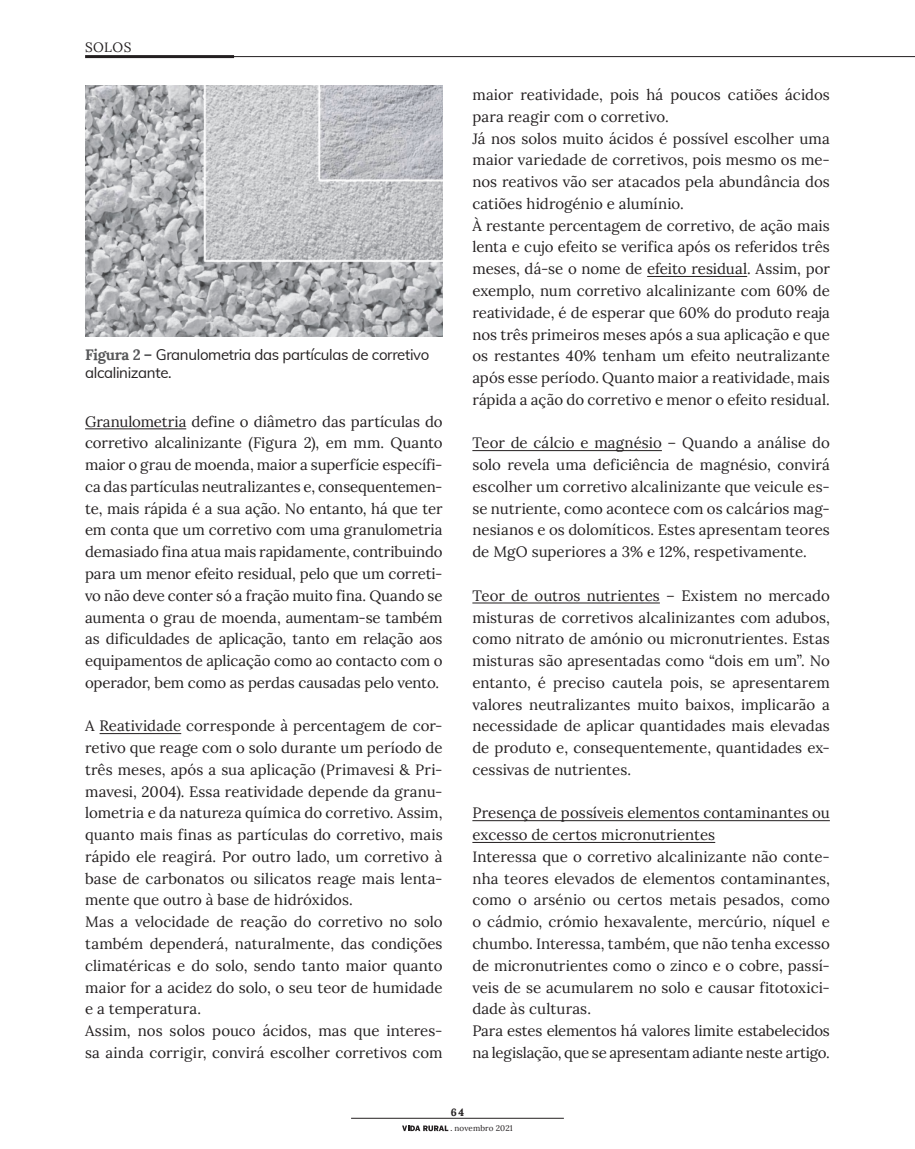
<style>
.page{position:relative;width:915px;height:1149px;background:#fff}
.page>*{position:absolute;margin:0;border:0;box-sizing:border-box;transform-origin:0 0}
.t1{font:15px/21.8px "Lora";color:#231f20;text-align:justify}
.t2{font:15px/18px "Muli";letter-spacing:-.02em;color:#231f20}
.t3{font:13.5px "Lora";letter-spacing:.03em;color:#231f20}
.t4{font:700 10.5px "Lora";color:#231f20}
.t5{font:8.1px "Lora";letter-spacing:.015em;color:#231f20}
.s1{font-family:"Lora";font-weight:700;color:#57585a}
.s2{font-family:"Poynter Text Roman Two"}
</style>
<div class="page">
<hr style="left:213px;top:56px;width:701px;height:1px;background:#231f20">
<svg style="left:402px;top:1125px;width:46px;height:5px"></svg>
<hr style="left:85px;top:55px;width:149px;height:3px;background:#231f20">
<hr style="left:351px;top:1117px;width:212px;height:1px;background:#231f20">
<hr style="left:85px;top:428px;width:101px;height:1px;background:#231f20">
<hr style="left:99px;top:733px;width:82px;height:1px;background:#231f20">
<hr style="left:647px;top:276px;width:100px;height:1px;background:#231f20">
<hr style="left:472px;top:450px;width:189px;height:1px;background:#231f20">
<hr style="left:472px;top:602px;width:187px;height:1px;background:#231f20">
<hr style="left:472px;top:820px;width:357px;height:1px;background:#231f20">
<hr style="left:472px;top:841px;width:243px;height:1px;background:#231f20">
<img style="left:85px;top:85px;width:357px;height:251px">
<p class="t3" style="left:85px;top:37px;width:48px">SOLOS</p>
<p class="t2" style="left:85px;top:344px;width:345px"><span class="s1">Figura 2 –</span> Granulometria das partículas de corretivo alcalinizante.</p>
<p class="t1" style="left:85px;top:409px;width:359px">Granulometria define o diâmetro das partículas do corretivo alcalinizante (Figura 2), em mm. Quanto maior o grau de moenda, maior a superfície específi&shy;ca das partículas neutralizantes e, consequentemen&shy;te, mais rápida é a sua ação. No entanto, há que ter em conta que um corretivo com uma granulometria demasiado fina atua mais rapidamente, contribuindo para um menor efeito residual, pelo que um correti&shy;vo não deve conter só a fração muito fina. Quando se aumenta o grau de moenda, aumentam-se também as dificuldades de aplicação, tanto em relação aos equipamentos de aplicação como ao contacto com o operador, bem como as perdas causadas pelo vento.</p>
<p class="t1" style="left:85px;top:714px;width:359px;text-align:left">A Reatividade corresponde à percentagem de cor&shy;retivo que reage com o solo durante um período de três meses, após a sua aplicação (Primavesi &amp; Pri&shy;mavesi, 2004). Essa reatividade depende da granu&shy;lometria e da natureza química do corretivo. Assim, quanto mais finas as partículas do corretivo, mais rápido ele reagirá. Por outro lado, um corretivo à base de carbonatos ou silicatos reage mais lenta&shy;mente que outro à base de hidróxidos.<br>Mas a velocidade de reação do corretivo no solo também dependerá, naturalmente, das condições climatéricas e do solo, sendo tanto maior quanto maior for a acidez do solo, o seu teor de humidade e a temperatura.<br>Assim, nos solos pouco ácidos, mas que interes&shy;sa ainda corrigir, convirá escolher corretivos com</p>
<p class="t1" style="left:472px;top:83px;width:359px;text-align:left">maior reatividade, pois há poucos catiões ácidos para reagir com o corretivo.<br>Já nos solos muito ácidos é possível escolher uma maior variedade de corretivos, pois mesmo os me&shy;nos reativos vão ser atacados pela abundância dos catiões hidrogénio e alumínio.<br>À restante percentagem de corretivo, de ação mais lenta e cujo efeito se verifica após os referidos três meses, dá-se o nome de efeito residual. Assim, por exemplo, num corretivo alcalinizante com 60% de reatividade, é de esperar que 60% do produto reaja nos três primeiros meses após a sua aplicação e que os restantes 40% tenham um efeito neutralizante após esse período. Quanto maior a reatividade, mais rápida a ação do corretivo e menor o efeito residual.</p>
<p class="t1" style="left:472px;top:431px;width:359px">Teor de cálcio e magnésio – Quando a análise do solo revela uma deficiência de magnésio, convirá escolher um corretivo alcalinizante que veicule es&shy;se nutriente, como acontece com os calcários mag&shy;nesianos e os dolomíticos. Estes apresentam teores de MgO superiores a 3% e 12%, respetivamente.</p>
<p class="t1" style="left:472px;top:583px;width:359px">Teor de outros nutrientes – Existem no mercado misturas de corretivos alcalinizantes com adubos, como nitrato de amónio ou micronutrientes. Estas misturas são apresentadas como “dois em um”. No entanto, é preciso cautela pois, se apresentarem valores neutralizantes muito baixos, implicarão a necessidade de aplicar quantidades mais elevadas de produto e, consequentemente, quantidades ex&shy;cessivas de nutrientes.</p>
<p class="t1" style="left:472px;top:801px;width:359px;text-align:left">Presença de possíveis elementos contaminantes ou excesso de certos micronutrientes<br>Interessa que o corretivo alcalinizante não conte&shy;nha teores elevados de elementos contaminantes, como o arsénio ou certos metais pesados, como o cádmio, crómio hexavalente, mercúrio, níquel e chumbo. Interessa, também, que não tenha excesso de micronutrientes como o zinco e o cobre, passí&shy;veis de se acumularem no solo e causar fitotoxici&shy;dade às culturas.<br>Para estes elementos há valores limite estabelecidos na legislação, que se apresentam adiante neste artigo.</p>
<p class="t4" style="left:450px;top:1103px;width:15px">64</p>
<p class="t5" style="left:450px;top:1121px;width:64px"><span class="s2">.</span> novembro 2021</p>
</div>
